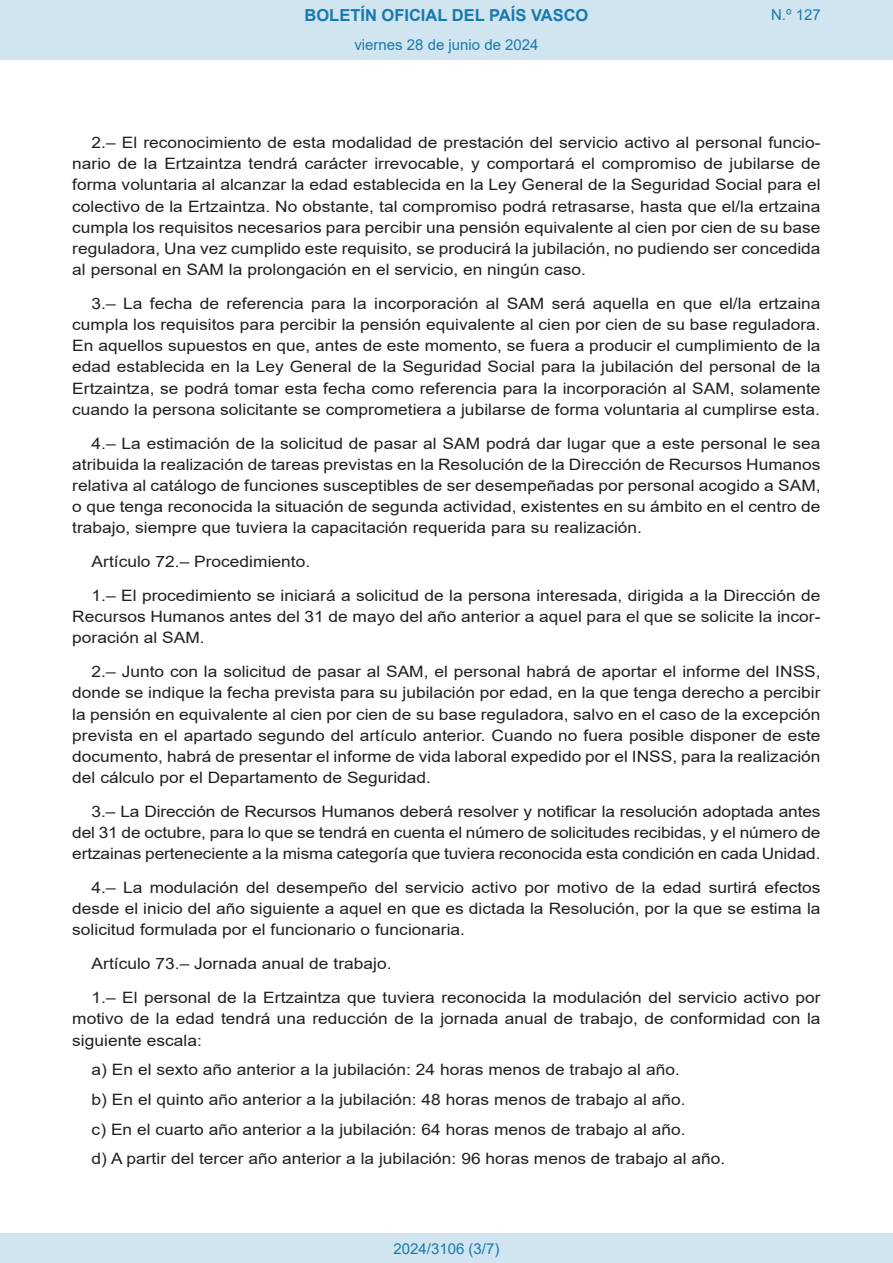
<style>
.page{position:relative;width:893px;height:1263px;background:#fff}
.page>*{position:absolute;margin:0;border:0;box-sizing:border-box;transform-origin:0 0}
.t1{font:700 16.5px "Arial";color:#1879ad}
.BOPVDetalle{font:15.6px/21.1px "Arial";color:#231f20;text-align:justify;scale:1.11 1}
.Paginacion_Centro{font:15px "Arial";color:#1879ad}
</style>
<div class="page">
<div style="left:0;top:0;width:893px;height:60px;background:#d0e5f0"></div>
<div style="left:0;top:1233px;width:893px;height:30px;background:#d0e5f0"></div>
<p class="t1" style="left:305px;top:3px;width:285px">BOLETÍN OFICIAL DEL PAÍS VASCO</p>
<p class="Paginacion_Centro" style="left:354px;top:35px;width:186px">viernes 28 de junio de 2024</p>
<p class="Paginacion_Centro" style="left:771px;top:5px;width:51px">N.º 127</p>
<p class="BOPVDetalle" style="left:72px;top:132px;width:676px;text-indent:19px">2.– El reconocimiento de esta modalidad de prestación del servicio activo al personal funcio&shy;nario de la Ertzaintza tendrá carácter irrevocable, y comportará el compromiso de jubilarse de forma voluntaria al alcanzar la edad establecida en la Ley General de la Seguridad Social para el colectivo de la Ertzaintza. No obstante, tal compromiso podrá retrasarse, hasta que el/la ertzaina cumpla los requisitos necesarios para percibir una pensión equivalente al cien por cien de su base reguladora, Una vez cumplido este requisito, se producirá la jubilación, no pudiendo ser concedida al personal en SAM la prolongación en el servicio, en ningún caso.</p>
<p class="BOPVDetalle" style="left:72px;top:293px;width:676px;text-indent:19px">3.– La fecha de referencia para la incorporación al SAM será aquella en que el/la ertzaina cumpla los requisitos para percibir la pensión equivalente al cien por cien de su base reguladora.<br>En aquellos supuestos en que, antes de este momento, se fuera a producir el cumplimiento de la edad establecida en la Ley General de la Seguridad Social para la jubilación del personal de la Ertzaintza, se podrá tomar esta fecha como referencia para la incorporación al SAM, solamente cuando la persona solicitante se comprometiera a jubilarse de forma voluntaria al cumplirse esta.</p>
<p class="BOPVDetalle" style="left:72px;top:432px;width:676px;text-indent:19px">4.– La estimación de la solicitud de pasar al SAM podrá dar lugar que a este personal le sea atribuida la realización de tareas previstas en la Resolución de la Dirección de Recursos Humanos relativa al catálogo de funciones susceptibles de ser desempeñadas por personal acogido a SAM, o que tenga reconocida la situación de segunda actividad, existentes en su ámbito en el centro de trabajo, siempre que tuviera la capacitación requerida para su realización.</p>
<p class="BOPVDetalle" style="left:92px;top:551px;width:198px">Artículo 72.– Procedimiento.</p>
<p class="BOPVDetalle" style="left:72px;top:585px;width:676px;text-indent:19px">1.– El procedimiento se iniciará a solicitud de la persona interesada, dirigida a la Dirección de Recursos Humanos antes del 31 de mayo del año anterior a aquel para el que se solicite la incor&shy;poración al SAM.</p>
<p class="BOPVDetalle" style="left:72px;top:661px;width:676px;text-indent:19px">2.– Junto con la solicitud de pasar al SAM, el personal habrá de aportar el informe del INSS, donde se indique la fecha prevista para su jubilación por edad, en la que tenga derecho a percibir la pensión en equivalente al cien por cien de su base reguladora, salvo en el caso de la excepción prevista en el apartado segundo del artículo anterior. Cuando no fuera posible disponer de este documento, habrá de presentar el informe de vida laboral expedido por el INSS, para la realización del cálculo por el Departamento de Seguridad.</p>
<p class="BOPVDetalle" style="left:72px;top:801px;width:676px;text-indent:19px">3.– La Dirección de Recursos Humanos deberá resolver y notificar la resolución adoptada antes del 31 de octubre, para lo que se tendrá en cuenta el número de solicitudes recibidas, y el número de ertzainas perteneciente a la misma categoría que tuviera reconocida esta condición en cada Unidad.</p>
<p class="BOPVDetalle" style="left:72px;top:877px;width:676px;text-indent:19px">4.– La modulación del desempeño del servicio activo por motivo de la edad surtirá efectos desde el inicio del año siguiente a aquel en que es dictada la Resolución, por la que se estima la solicitud formulada por el funcionario o funcionaria.</p>
<p class="BOPVDetalle" style="left:92px;top:953px;width:272px">Artículo 73.– Jornada anual de trabajo.</p>
<p class="BOPVDetalle" style="left:72px;top:987px;width:676px;text-indent:19px">1.– El personal de la Ertzaintza que tuviera reconocida la modulación del servicio activo por motivo de la edad tendrá una reducción de la jornada anual de trabajo, de conformidad con la siguiente escala:</p>
<p class="BOPVDetalle" style="left:92px;top:1059px;width:531px">a) En el sexto año anterior a la jubilación: 24 horas menos de trabajo al año.</p>
<p class="BOPVDetalle" style="left:92px;top:1089px;width:537px">b) En el quinto año anterior a la jubilación: 48 horas menos de trabajo al año.</p>
<p class="BOPVDetalle" style="left:92px;top:1118px;width:537px">c) En el cuarto año anterior a la jubilación: 64 horas menos de trabajo al año.</p>
<p class="BOPVDetalle" style="left:92px;top:1148px;width:572px">d) A partir del tercer año anterior a la jubilación: 96 horas menos de trabajo al año.</p>
<p class="Paginacion_Centro" style="left:393px;top:1238px;width:107px">2024/3106 (3/7)</p>
</div>
